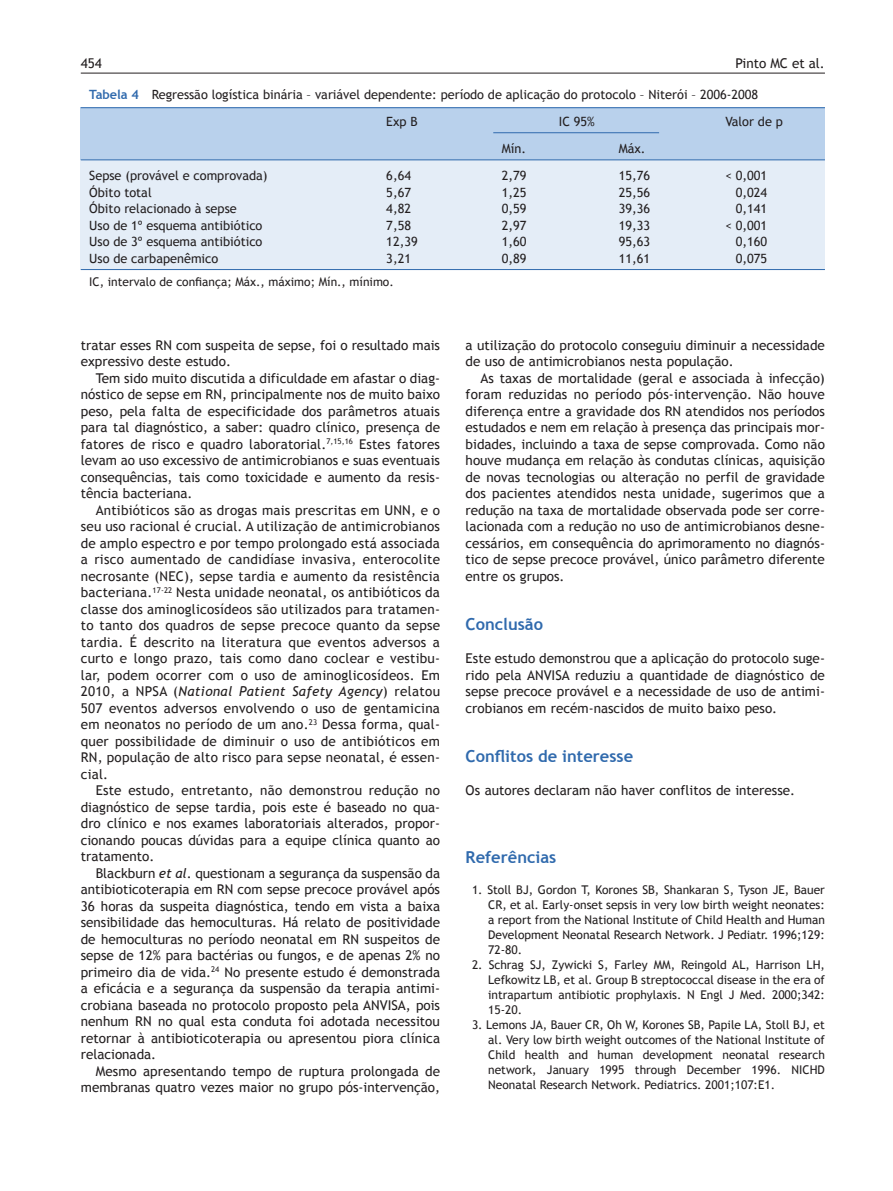
<style>
.page{position:relative;width:893px;height:1191px;background:#fff}
.page>*{position:absolute;margin:0;border:0;box-sizing:border-box;transform-origin:0 0}
._01_ladillo_01{font:700 16.5px "Trebuchet MS";color:#306aad}
._21_tit_biblio{font:700 16.5px "Trebuchet MS";color:#306aad}
.t1{font:13.5px/16.5px "Trebuchet MS";color:#231f20;text-align:justify}
._08a_texto_tabla{font:12.75px "Trebuchet MS";color:#231f20}
._05_cabecera_tabla{font:12.75px "Trebuchet MS";color:#231f20}
._08b_última_línea_ta{font:12.75px "Trebuchet MS";color:#231f20}
._07_celdilla_tabla{font:12.75px "Trebuchet MS";color:#231f20}
._22_txt_biblio__1-9{font:12px/15px "Trebuchet MS";color:#231f20;text-align:justify}
._09_nota_tabla{font:12px "Trebuchet MS";color:#231f20}
.s1{font-weight:700;color:#306aad}
.s2{font-style:italic}
</style>
<div class="page">
<hr style="left:81px;top:73px;width:744px;height:1px;background:#231f20">
<div style="left:81px;top:108px;width:744px;height:72px;background:#b9d1ec"></div>
<div style="left:81px;top:160px;width:744px;height:109px;background:#e4edf7"></div>
<hr style="left:81px;top:107px;width:744px;height:1px;background:#306aad">
<hr style="left:493px;top:132px;width:166px;height:1px;background:#306aad">
<hr style="left:81px;top:159px;width:744px;height:1px;background:#306aad">
<hr style="left:81px;top:269px;width:744px;height:1px;background:#306aad">
<p class="t1" style="left:81px;top:56px;width:23px">454</p>
<p class="t1" style="left:736px;top:56px;width:91px">Pinto MC et al.</p>
<p class="_05_cabecera_tabla" style="left:89px;top:87px;width:670px"><span class="s1">Tabela 4</span> Regressão logística binária – variável dependente: período de aplicação do protocolo – Niterói – 2006-2008</p>
<p class="_07_celdilla_tabla" style="left:386px;top:114px;width:33px">Exp B</p>
<p class="_07_celdilla_tabla" style="left:559px;top:114px;width:38px">IC 95%</p>
<p class="_07_celdilla_tabla" style="left:725px;top:114px;width:59px">Valor de p</p>
<p class="_07_celdilla_tabla" style="left:502px;top:141px;width:26px">Mín.</p>
<p class="_07_celdilla_tabla" style="left:619px;top:141px;width:28px">Máx.</p>
<p class="_08a_texto_tabla" style="left:89px;top:168px;width:180px">Sepse (provável e comprovada)</p>
<p class="_08a_texto_tabla" style="left:386px;top:168px;width:26px">6,64</p>
<p class="_08a_texto_tabla" style="left:502px;top:168px;width:26px">2,79</p>
<p class="_08a_texto_tabla" style="left:619px;top:168px;width:33px">15,76</p>
<p class="_08a_texto_tabla" style="left:725px;top:168px;width:43px">&lt; 0,001</p>
<p class="_08a_texto_tabla" style="left:89px;top:185px;width:64px">Óbito total</p>
<p class="_08a_texto_tabla" style="left:386px;top:185px;width:26px">5,67</p>
<p class="_08a_texto_tabla" style="left:502px;top:185px;width:26px">1,25</p>
<p class="_08a_texto_tabla" style="left:619px;top:185px;width:33px">25,56</p>
<p class="_08a_texto_tabla" style="left:736px;top:185px;width:33px">0,024</p>
<p class="_08a_texto_tabla" style="left:89px;top:201px;width:149px">Óbito relacionado à sepse</p>
<p class="_08a_texto_tabla" style="left:386px;top:201px;width:26px">4,82</p>
<p class="_08a_texto_tabla" style="left:502px;top:201px;width:26px">0,59</p>
<p class="_08a_texto_tabla" style="left:619px;top:201px;width:33px">39,36</p>
<p class="_08a_texto_tabla" style="left:736px;top:201px;width:33px">0,141</p>
<p class="_08a_texto_tabla" style="left:89px;top:218px;width:175px">Uso de 1º esquema antibiótico</p>
<p class="_08a_texto_tabla" style="left:386px;top:218px;width:26px">7,58</p>
<p class="_08a_texto_tabla" style="left:502px;top:218px;width:26px">2,97</p>
<p class="_08a_texto_tabla" style="left:619px;top:218px;width:33px">19,33</p>
<p class="_08a_texto_tabla" style="left:725px;top:218px;width:43px">&lt; 0,001</p>
<p class="_08a_texto_tabla" style="left:89px;top:234px;width:175px">Uso de 3º esquema antibiótico</p>
<p class="_08a_texto_tabla" style="left:386px;top:234px;width:33px">12,39</p>
<p class="_08a_texto_tabla" style="left:502px;top:234px;width:26px">1,60</p>
<p class="_08a_texto_tabla" style="left:619px;top:234px;width:33px">95,63</p>
<p class="_08a_texto_tabla" style="left:736px;top:234px;width:33px">0,160</p>
<p class="_08b_última_línea_ta" style="left:89px;top:251px;width:131px">Uso de carbapenêmico</p>
<p class="_08b_última_línea_ta" style="left:386px;top:251px;width:26px">3,21</p>
<p class="_08b_última_línea_ta" style="left:502px;top:251px;width:26px">0,89</p>
<p class="_08b_última_línea_ta" style="left:619px;top:251px;width:33px">11,61</p>
<p class="_08b_última_línea_ta" style="left:736px;top:251px;width:33px">0,075</p>
<p class="_09_nota_tabla" style="left:89px;top:275px;width:306px">IC, intervalo de confiança; Máx., máximo; Mín., mínimo.</p>
<p class="t1" style="left:81px;top:337px;width:361px">tratar esses RN com suspeita de sepse, foi o resultado mais expressivo deste estudo.</p>
<p class="t1" style="left:81px;top:370px;width:361px;text-indent:15px">Tem sido muito discutida a dificuldade em afastar o diag&shy;nóstico de sepse em RN, principalmente nos de muito baixo peso, pela falta de especificidade dos parâmetros atuais para tal diagnóstico, a saber: quadro clínico, presença de fatores de risco e quadro laboratorial.<sup>7,15,16</sup> Estes fatores levam ao uso excessivo de antimicrobianos e suas eventuais consequências, tais como toxicidade e aumento da resis&shy;tência bacteriana.</p>
<p class="t1" style="left:81px;top:502px;width:361px;text-indent:15px">Antibióticos são as drogas mais prescritas em UNN, e o seu uso racional é crucial. A utilização de antimicrobianos de amplo espectro e por tempo prolongado está associada a risco aumentado de candidíase invasiva, enterocolite necrosante (NEC), sepse tardia e aumento da resistência bacteriana.<sup>17-22</sup> Nesta unidade neonatal, os antibióticos da classe dos aminoglicosídeos são utilizados para tratamen&shy;to tanto dos quadros de sepse precoce quanto da sepse tardia. É descrito na literatura que eventos adversos a curto e longo prazo, tais como dano coclear e vestibu&shy;lar, podem ocorrer com o uso de aminoglicosídeos. Em 2010, a NPSA (<span class="s2">National Patient Safety Agency</span>) relatou 507 eventos adversos envolvendo o uso de gentamicina em neonatos no período de um ano.<sup>23</sup> Dessa forma, qual&shy;quer possibilidade de diminuir o uso de antibióticos em RN, população de alto risco para sepse neonatal, é essen&shy;cial.</p>
<p class="t1" style="left:81px;top:782px;width:361px;text-indent:15px">Este estudo, entretanto, não demonstrou redução no diagnóstico de sepse tardia, pois este é baseado no qua&shy;dro clínico e nos exames laboratoriais alterados, propor&shy;cionando poucas dúvidas para a equipe clínica quanto ao tratamento.</p>
<p class="t1" style="left:81px;top:865px;width:361px;text-indent:15px">Blackburn <span class="s2">et al</span>. questionam a segurança da suspensão da antibioticoterapia em RN com sepse precoce provável após 36 horas da suspeita diagnóstica, tendo em vista a baixa sensibilidade das hemoculturas. Há relato de positividade de hemoculturas no período neonatal em RN suspeitos de sepse de 12% para bactérias ou fungos, e de apenas 2% no primeiro dia de vida.<sup>24</sup> No presente estudo é demonstrada a eficácia e a segurança da suspensão da terapia antimi&shy;crobiana baseada no protocolo proposto pela ANVISA, pois nenhum RN no qual esta conduta foi adotada necessitou retornar à antibioticoterapia ou apresentou piora clínica relacionada.</p>
<p class="t1" style="left:81px;top:1063px;width:361px;text-align:right">Mesmo apresentando tempo de ruptura prolongada de membranas quatro vezes maior no grupo pós-intervenção,</p>
<p class="t1" style="left:466px;top:337px;width:361px">a utilização do protocolo conseguiu diminuir a necessidade de uso de antimicrobianos nesta população.</p>
<p class="t1" style="left:466px;top:370px;width:361px;text-indent:15px">As taxas de mortalidade (geral e associada à infecção) foram reduzidas no período pós-intervenção. Não houve diferença entre a gravidade dos RN atendidos nos períodos estudados e nem em relação à presença das principais mor&shy;bidades, incluindo a taxa de sepse comprovada. Como não houve mudança em relação às condutas clínicas, aquisição de novas tecnologias ou alteração no perfil de gravidade dos pacientes atendidos nesta unidade, sugerimos que a redução na taxa de mortalidade observada pode ser corre&shy;lacionada com a redução no uso de antimicrobianos desne&shy;cessários, em consequência do aprimoramento no diagnós&shy;tico de sepse precoce provável, único parâmetro diferente entre os grupos.</p>
<p class="_01_ladillo_01" style="left:466px;top:614px;width:79px">Conclusão</p>
<p class="t1" style="left:466px;top:650px;width:361px">Este estudo demonstrou que a aplicação do protocolo suge&shy;rido pela ANVISA reduziu a quantidade de diagnóstico de sepse precoce provável e a necessidade de uso de antimi&shy;crobianos em recém-nascidos de muito baixo peso.</p>
<p class="_01_ladillo_01" style="left:466px;top:746px;width:169px">Conflitos de interesse</p>
<p class="t1" style="left:466px;top:782px;width:331px">Os autores declaram não haver conflitos de interesse.</p>
<p class="_21_tit_biblio" style="left:466px;top:846px;width:92px">Referências</p>
<p class="_22_txt_biblio__1-9" style="left:488px;top:882px;width:338px;text-indent:-16px">1. Stoll BJ, Gordon T, Korones SB, Shankaran S, Tyson JE, Bauer CR, et al. Early-onset sepsis in very low birth weight neonates: a report from the National Institute of Child Health and Human Development Neonatal Research Network. J Pediatr. 1996;129:<br>72-80.</p>
<p class="_22_txt_biblio__1-9" style="left:488px;top:957px;width:338px;text-indent:-16px">2. Schrag SJ, Zywicki S, Farley MM, Reingold AL, Harrison LH, Lefkowitz LB, et al. Group B streptococcal disease in the era of intrapartum antibiotic prophylaxis. N Engl J Med. 2000;342:<br>15-20.</p>
<p class="_22_txt_biblio__1-9" style="left:488px;top:1017px;width:338px;text-indent:-16px">3. Lemons JA, Bauer CR, Oh W, Korones SB, Papile LA, Stoll BJ, et al. Very low birth weight outcomes of the National Institute of Child health and human development neonatal research network, January 1995 through December 1996. NICHD Neonatal Research Network. Pediatrics. 2001;107:E1.</p>
</div>
